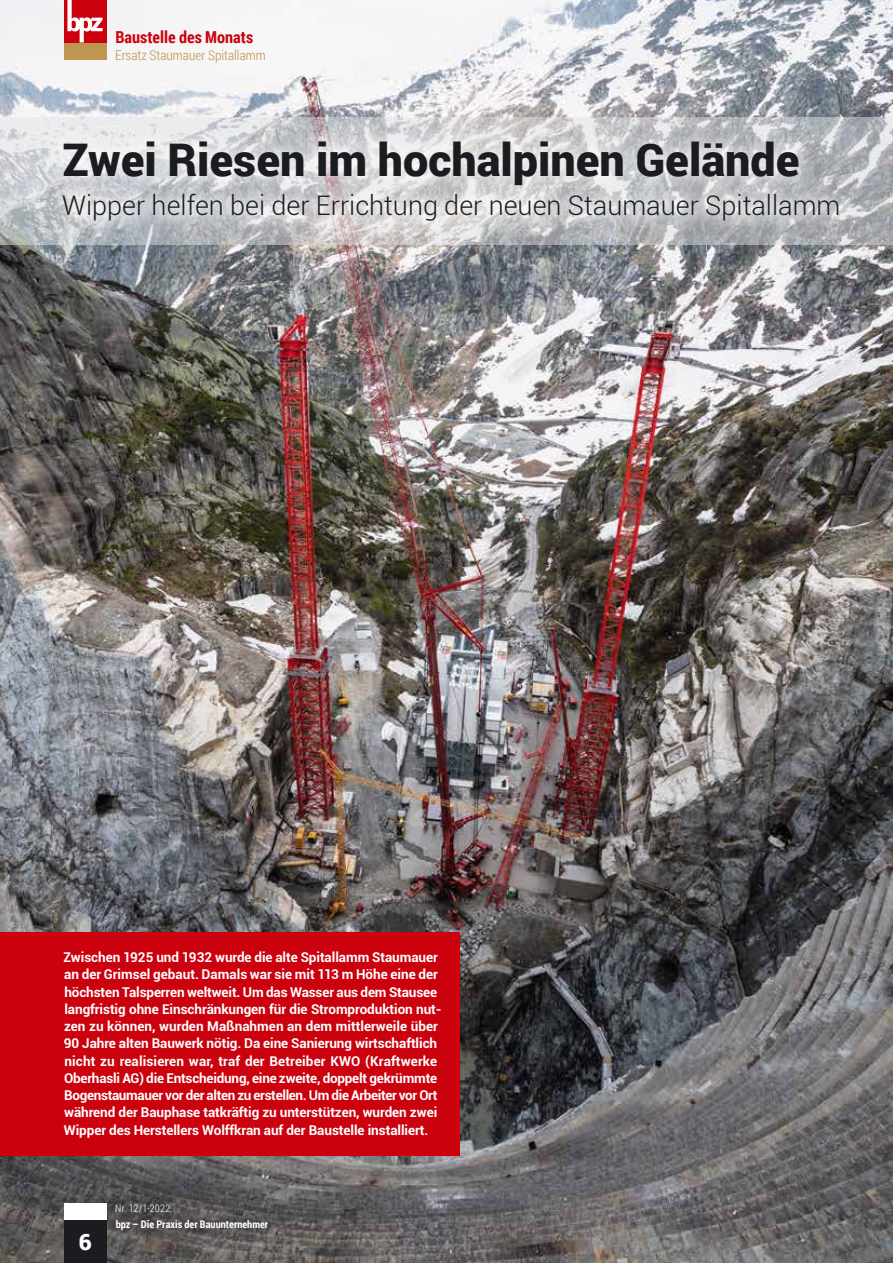
<style>
.page{position:relative;width:893px;height:1263px;background:#fff}
.page>*{position:absolute;margin:0;border:0;box-sizing:border-box;transform-origin:0 0}
.t1{font:900 45px "Roboto";color:#1b1c20}
.t2{font:300 27px "Roboto";color:#1b1c20}
.t3{font:900 22.5px "Roboto";color:#fff}
.t4{font:700 16.5px "Roboto Condensed";color:#cb010e}
.t5{font:700 13.5px/17.2px "Roboto";letter-spacing:-.005em;color:#fff}
.t6{font:300 13.5px "Roboto Condensed";color:#be9551}
.t7{font:700 10.5px "Roboto Condensed";color:#fff}
.t8{font:300 10.5px "Roboto Condensed";letter-spacing:.015em;color:#fff}
</style>
<div class="page">
<img style="left:0;top:0;width:893px;height:1263px">
<div style="left:0;top:933px;width:459px;height:223px;background:#cb010e"></div>
<svg style="left:0;top:117px;width:893px;height:127px;background:#c3c5c9"></svg>
<div style="left:45px;top:123px;width:813px;height:117px;background:#fff;opacity:.75"></div>
<div style="left:64px;top:43px;width:42px;height:17px;background:#be9551"></div>
<div style="left:64px;top:0;width:42px;height:43px;background:#cb010e"></div>
<svg style="left:67px;top:0;width:36px;height:43px"></svg>
<div style="left:64px;top:1203px;width:42px;height:17px;background:#fff"></div>
<div style="left:64px;top:1220px;width:42px;height:43px;background:#1b1c20"></div>
<div style="left:105px;top:1193px;width:174px;height:48px;background:#1b1c20;opacity:.75"></div>
<p class="t4" style="left:115px;top:25px;width:139px">Baustelle des Monats</p>
<p class="t6" style="left:115px;top:45px;width:152px">Ersatz Staumauer Spitallamm</p>
<h1 class="t1" style="left:62px;top:128px;width:739px">Zwei Riesen im hochalpinen Gelände</h1>
<h2 class="t2" style="left:62px;top:187px;width:780px">Wipper helfen bei der Errichtung der neuen Staumauer Spitallamm</h2>
<h1 class="t1" style="left:65px;top:176px;width:768px">Neue Koalitionspläne der Ampelregie-</h1>
<p class="t5" style="left:64px;top:948px;width:380px">Zwischen 1925 und 1932 wurde die alte Spitallamm Staumauer an der Grimsel gebaut. Damals war sie mit 113 m Höhe eine der höchsten Talsperren weltweit. Um das Wasser aus dem Stausee langfristig ohne Einschränkungen für die Stromproduktion nut&shy;zen zu können, wurden Maßnahmen an dem mittlerweile über 90 Jahre alten Bauwerk nötig. Da eine Sanierung wirtschaftlich nicht zu realisieren war, traf der Betreiber KWO (Kraftwerke Oberhasli AG) die Entscheidung, eine zweite, doppelt gekrümmte Bogenstaumauer vor der alten zu erstellen. Um die Arbeiter vor Ort während der Bauphase tatkräftig zu unterstützen, wurden zwei Wipper des Herstellers Wolffkran auf der Baustelle installiert.</p>
<h3 class="t3" style="left:79px;top:1226px;width:15px">6</h3>
<p class="t8" style="left:115px;top:1201px;width:56px">Nr. 12/1-2022</p>
<p class="t7" style="left:116px;top:1217px;width:154px">bpz – Die Praxis der Bauunternehmer</p>
</div>
